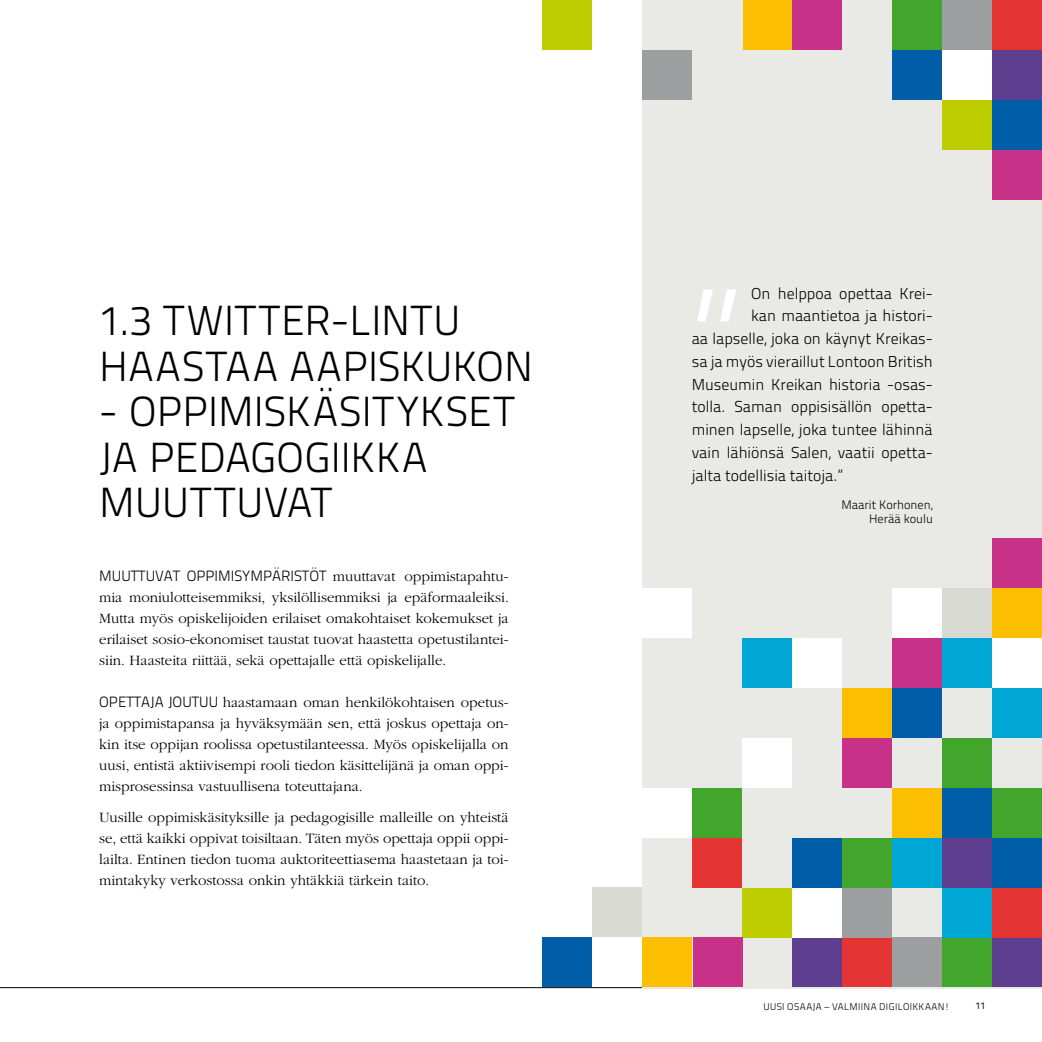
<style>
.page{position:relative;width:1042px;height:1042px;background:#fff}
.page>*{position:absolute;margin:0;border:0;box-sizing:border-box;transform-origin:0 0}
.t1{font:300 151.9px "Titillium Text 22 L";color:#fff}
.t2{font:300 42px/45.5px "Titillium Text 22 L";letter-spacing:.005em;color:#000}
.t3{font:300 15.75px "Titillium Text 22 L";color:#000}
.t4{font:300 14.88px/21px "ITC Garamond Std";color:#000;text-align:justify}
.t5{font:300 14.88px "Titillium Text 22 L";color:#000}
.t6{font:300 12.25px/14px "Titillium Text 22 L";color:#000;text-align:right}
.t7{font:300 9.8px "Titillium Text 22 L";letter-spacing:.04em;color:#000}
.t8{font:9.8px "Titillium Text 22 L";color:#000}
.s1{font-family:"ITC Garamond Std"}
.s2{font-family:"Titillium Text 22 L"}
</style>
<div class="page">
<hr style="left:0;top:987px;width:1042px;height:1px;background:#000">
<div style="left:642px;top:0;width:400px;height:988px;background:#e9e9e6"></div>
<div style="left:842px;top:937px;width:50px;height:50px;background:#e53434"></div>
<div style="left:892px;top:937px;width:50px;height:50px;background:#9c9e9f"></div>
<div style="left:542px;top:937px;width:50px;height:50px;background:#005ea8"></div>
<div style="left:792px;top:937px;width:50px;height:50px;background:#5e3f8f"></div>
<div style="left:842px;top:688px;width:50px;height:50px;background:#fbbe00"></div>
<div style="left:642px;top:588px;width:50px;height:50px;background:#fff"></div>
<div style="left:842px;top:887px;width:50px;height:50px;background:#9c9e9f"></div>
<div style="left:642px;top:787px;width:50px;height:50px;background:#fff"></div>
<div style="left:842px;top:738px;width:50px;height:50px;background:#c73187"></div>
<div style="left:792px;top:837px;width:50px;height:50px;background:#005ea8"></div>
<div style="left:742px;top:887px;width:50px;height:50px;background:#bdcd00"></div>
<div style="left:892px;top:638px;width:50px;height:50px;background:#c73187"></div>
<div style="left:842px;top:837px;width:50px;height:50px;background:#41a62b"></div>
<div style="left:792px;top:887px;width:50px;height:50px;background:#fff"></div>
<div style="left:892px;top:837px;width:50px;height:50px;background:#00a6d4"></div>
<div style="left:892px;top:588px;width:50px;height:50px;background:#fff"></div>
<div style="left:742px;top:638px;width:50px;height:50px;background:#00a6d4"></div>
<div style="left:892px;top:688px;width:50px;height:49px;background:#005ea8"></div>
<div style="left:693px;top:937px;width:50px;height:50px;background:#c73187"></div>
<div style="left:942px;top:788px;width:50px;height:49px;background:#005ea8"></div>
<div style="left:942px;top:588px;width:50px;height:50px;background:#dadad5"></div>
<div style="left:942px;top:738px;width:50px;height:50px;background:#41a62b"></div>
<div style="left:942px;top:937px;width:50px;height:50px;background:#41a62b"></div>
<div style="left:692px;top:788px;width:50px;height:49px;background:#41a62b"></div>
<div style="left:942px;top:837px;width:50px;height:50px;background:#5e3f8f"></div>
<div style="left:942px;top:638px;width:50px;height:50px;background:#00a6d4"></div>
<div style="left:942px;top:887px;width:50px;height:50px;background:#00a6d4"></div>
<div style="left:642px;top:937px;width:50px;height:50px;background:#fbbe00"></div>
<div style="left:792px;top:638px;width:50px;height:50px;background:#fff"></div>
<div style="left:992px;top:788px;width:50px;height:49px;background:#41a62b"></div>
<div style="left:992px;top:588px;width:50px;height:50px;background:#fbbe00"></div>
<div style="left:992px;top:688px;width:50px;height:50px;background:#00a6d4"></div>
<div style="left:992px;top:937px;width:50px;height:50px;background:#5e3f8f"></div>
<div style="left:992px;top:538px;width:50px;height:50px;background:#c73187"></div>
<div style="left:992px;top:837px;width:50px;height:50px;background:#005ea8"></div>
<div style="left:992px;top:638px;width:50px;height:50px;background:#fff"></div>
<div style="left:992px;top:887px;width:50px;height:50px;background:#e53434"></div>
<div style="left:692px;top:837px;width:50px;height:50px;background:#e53434"></div>
<div style="left:892px;top:788px;width:50px;height:49px;background:#fbbe00"></div>
<div style="left:742px;top:738px;width:50px;height:50px;background:#fff"></div>
<div style="left:592px;top:887px;width:50px;height:50px;background:#dadad5"></div>
<div style="left:992px;top:0;width:50px;height:50px;background:#e53434"></div>
<div style="left:992px;top:100px;width:50px;height:50px;background:#005ea8"></div>
<div style="left:992px;top:50px;width:50px;height:50px;background:#5e3f8f"></div>
<div style="left:742px;top:0;width:50px;height:50px;background:#fbbe00"></div>
<div style="left:942px;top:0;width:50px;height:50px;background:#9c9e9f"></div>
<div style="left:792px;top:0;width:50px;height:50px;background:#c73187"></div>
<div style="left:892px;top:50px;width:50px;height:50px;background:#005ea8"></div>
<div style="left:942px;top:100px;width:50px;height:50px;background:#bdcd00"></div>
<div style="left:892px;top:0;width:50px;height:50px;background:#41a62b"></div>
<div style="left:942px;top:50px;width:50px;height:50px;background:#fff"></div>
<div style="left:542px;top:0;width:50px;height:50px;background:#bdcd00"></div>
<div style="left:642px;top:50px;width:50px;height:50px;background:#9c9e9f"></div>
<div style="left:992px;top:150px;width:50px;height:50px;background:#c73187"></div>
<h2 class="t2" style="left:99px;top:296px;width:435px">1.3 TWITTER-LINTU<br>HAASTAA AAPISKUKON</h2>
<h2 class="t2" style="left:99px;top:387px;width:417px">- OPPIMISKÄSITYKSET<br>JA PEDAGOGIIKKA<br>MUUTTUVAT</h2>
<p class="t5" style="left:99px;top:565px;width:411px">MUUTTUVAT OPPIMISYMPÄRISTÖT <span class="s1">muuttavat oppimistapahtu-</span></p>
<p class="t4" style="left:99px;top:587px;width:411px">mia moniulotteisemmiksi, yksilöllisemmiksi ja epäformaaleiksi.<br>Mutta myös opiskelijoiden erilaiset omakohtaiset kokemukset ja erilaiset sosio-ekonomiset taustat tuovat haastetta opetustilantei&shy;siin. Haasteita riittää, sekä opettajalle että opiskelijalle.</p>
<p class="t4" style="left:99px;top:692px;width:411px"><span class="s2">OPETTAJA JOUTUU</span> haastamaan oman henkilökohtaisen opetus&shy;ja oppimistapansa ja hyväksymään sen, että joskus opettaja on&shy;kin itse oppijan roolissa opetustilanteessa. Myös opiskelijalla on uusi, entistä aktiivisempi rooli tiedon käsittelijänä ja oman oppi&shy;misprosessinsa vastuullisena toteuttajana.</p>
<p class="t4" style="left:99px;top:807px;width:411px">Uusille oppimiskäsityksille ja pedagogisille malleille on yhteistä se, että kaikki oppivat toisiltaan. Täten myös opettaja oppii oppi&shy;lailta. Entinen tiedon tuoma auktoriteettiasema haastetaan ja toi&shy;mintakyky verkostossa onkin yhtäkkiä tärkein taito.</p>
<p class="t3" style="left:751px;top:282px;width:183px">On helppoa opettaa Krei-</p>
<p class="t3" style="left:751px;top:304px;width:183px">kan maantietoa ja histori-</p>
<p class="t3" style="left:692px;top:327px;width:243px">aa lapselle, joka on käynyt Kreikas-</p>
<p class="t3" style="left:692px;top:350px;width:243px">sa ja myös vieraillut Lontoon British</p>
<p class="t3" style="left:692px;top:372px;width:243px">Museumin Kreikan historia -osas-</p>
<p class="t3" style="left:692px;top:395px;width:243px">tolla. Saman oppisisällön opetta-</p>
<p class="t3" style="left:692px;top:418px;width:243px">minen lapselle, joka tuntee lähinnä</p>
<p class="t3" style="left:692px;top:441px;width:243px">vain lähiönsä Salen, vaatii opetta-</p>
<p class="t3" style="left:692px;top:463px;width:153px">jalta todellisia taitoja. ”</p>
<p class="t6" style="left:841px;top:497px;width:93px">Maarit Korhonen,<br>Herää koulu</p>
<h1 class="t1" style="left:687px;top:235px;width:55px">”</h1>
<p class="t7" style="left:763px;top:999px;width:188px">UUSI OSAAJA – VALMIINA DIGILOIKKAAN!</p>
<p class="t8" style="left:975px;top:998px;width:12px">11</p>
</div>
